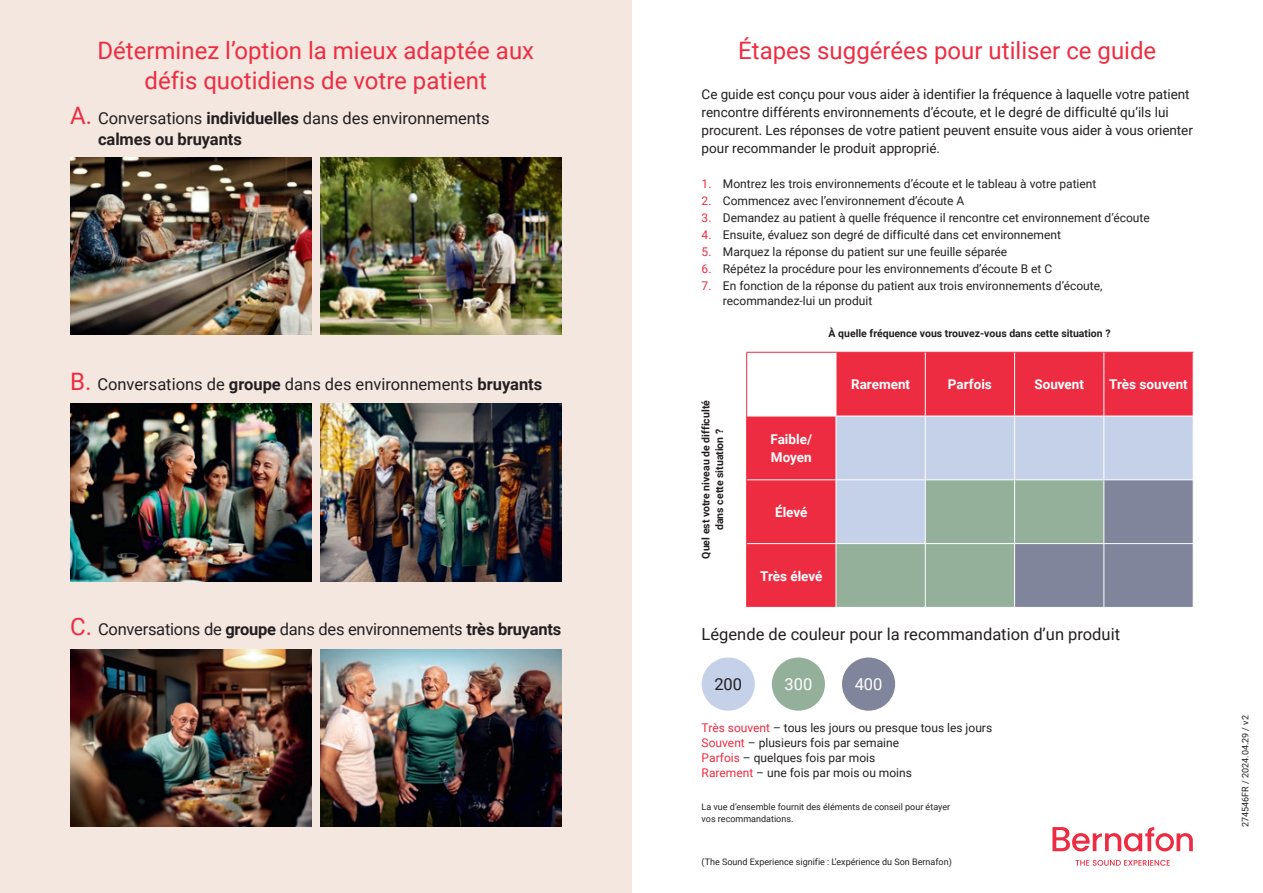
<style>
.page{position:relative;width:1263px;height:893px;background:#fff}
.page>*{position:absolute;margin:0;border:0;box-sizing:border-box;transform-origin:0 0}
.t1{font:24px/30px "Roboto";color:#ed2c41;text-align:center}
.t2{font:16.5px/21px "Roboto";color:#231f20}
.t3{font:16.5px "Roboto";color:#fff}
.t4{font:13.5px/18px "Roboto";letter-spacing:-.005em;color:#231f20}
.t5{font:700 13.5px/18px "Roboto";color:#fff}
.t6{font:12px/15px "Roboto";color:#231f20}
.t7{font:700 10.5px/13.5px "Roboto";color:#231f20;text-align:center}
.t8{font:9px/11.2px "Roboto";color:#231f20}
.s1{font-size:24px;color:#ed2c41}
.s2{font-weight:700}
.s3{color:#ed2c41}
</style>
<div class="page">
<div style="left:0;top:0;width:631px;height:893px;background:#f3e7e0"></div>
<svg style="left:747px;top:353px;width:446px;height:254px;background:#ef485a"></svg>
<div style="left:837px;top:417px;width:356px;height:62px;background:#c5d0e9"></div>
<svg style="left:837px;top:480px;width:356px;height:127px;background:#93a4a5"></svg>
<hr style="left:746px;top:352px;width:90px;height:1px;background:#ed2c41">
<hr style="left:746px;top:353px;width:1px;height:63px;background:#ed2c41">
<hr style="left:836px;top:352px;width:89px;height:1px;background:#ed2c41">
<hr style="left:925px;top:352px;width:89px;height:1px;background:#ed2c41">
<hr style="left:1014px;top:352px;width:90px;height:1px;background:#ed2c41">
<hr style="left:1104px;top:352px;width:89px;height:1px;background:#ed2c41">
<hr style="left:746px;top:416px;width:1px;height:64px;background:#ed2c41">
<hr style="left:746px;top:480px;width:1px;height:64px;background:#ed2c41">
<hr style="left:746px;top:544px;width:1px;height:63px;background:#ed2c41">
<hr style="left:836px;top:353px;width:1px;height:63px;background:#fff">
<hr style="left:925px;top:353px;width:1px;height:63px;background:#fff">
<hr style="left:1014px;top:353px;width:1px;height:63px;background:#fff">
<hr style="left:1103px;top:353px;width:1px;height:63px;background:#fff">
<hr style="left:747px;top:416px;width:89px;height:1px;background:#fff">
<hr style="left:836px;top:416px;width:89px;height:1px;background:#fff">
<hr style="left:836px;top:416px;width:1px;height:63px;background:#fff">
<hr style="left:925px;top:416px;width:89px;height:1px;background:#fff">
<hr style="left:925px;top:416px;width:1px;height:63px;background:#fff">
<hr style="left:1014px;top:416px;width:90px;height:1px;background:#fff">
<hr style="left:1014px;top:416px;width:1px;height:63px;background:#fff">
<hr style="left:1104px;top:416px;width:89px;height:1px;background:#fff">
<hr style="left:1103px;top:416px;width:1px;height:63px;background:#fff">
<hr style="left:747px;top:479px;width:89px;height:1px;background:#fff">
<hr style="left:836px;top:479px;width:89px;height:1px;background:#fff">
<hr style="left:836px;top:480px;width:1px;height:63px;background:#fff">
<hr style="left:925px;top:479px;width:89px;height:1px;background:#fff">
<hr style="left:925px;top:480px;width:1px;height:63px;background:#fff">
<hr style="left:1014px;top:479px;width:90px;height:1px;background:#fff">
<hr style="left:1014px;top:480px;width:1px;height:63px;background:#fff">
<hr style="left:1104px;top:479px;width:89px;height:1px;background:#fff">
<hr style="left:1103px;top:480px;width:1px;height:63px;background:#fff">
<hr style="left:747px;top:543px;width:89px;height:1px;background:#fff">
<hr style="left:836px;top:543px;width:89px;height:1px;background:#fff">
<hr style="left:836px;top:544px;width:1px;height:63px;background:#fff">
<hr style="left:925px;top:543px;width:89px;height:1px;background:#fff">
<hr style="left:925px;top:544px;width:1px;height:63px;background:#fff">
<hr style="left:1014px;top:543px;width:90px;height:1px;background:#fff">
<hr style="left:1014px;top:544px;width:1px;height:63px;background:#fff">
<hr style="left:1104px;top:543px;width:89px;height:1px;background:#fff">
<hr style="left:1103px;top:544px;width:1px;height:63px;background:#fff">
<img style="left:70px;top:649px;width:241px;height:177px">
<img style="left:320px;top:649px;width:241px;height:177px">
<img style="left:320px;top:157px;width:241px;height:178px">
<img style="left:70px;top:157px;width:241px;height:178px">
<img style="left:320px;top:404px;width:241px;height:177px">
<img style="left:70px;top:404px;width:241px;height:177px">
<div style="left:702px;top:657px;width:53px;height:54px;background:#c5d0e9;border-radius:50%"></div>
<div style="left:772px;top:657px;width:53px;height:54px;background:#94b09b;border-radius:50%"></div>
<div style="left:842px;top:657px;width:53px;height:54px;background:#80859c;border-radius:50%"></div>
<svg style="left:1052px;top:827px;width:141px;height:24px"></svg>
<svg style="left:1075px;top:860px;width:95px;height:6px"></svg>
<h1 class="t1" style="left:97px;top:35px;width:438px">Déterminez l’option la mieux adaptée aux défis quotidiens de votre patient</h1>
<h2 class="t2" style="left:98px;top:107px;width:393px;text-indent:-28px"><span class="s1">A.</span> Conversations <span class="s2">individuelles</span> dans des environnements <span class="s2">calmes ou bruyants</span></h2>
<h2 class="t2" style="left:70px;top:373px;width:474px"><span class="s1">B.</span> Conversations de <span class="s2">groupe</span> dans des environnements <span class="s2">bruyants</span></h2>
<h2 class="t2" style="left:70px;top:618px;width:492px"><span class="s1">C.</span> Conversations de <span class="s2">groupe</span> dans des environnements <span class="s2">très bruyants</span></h2>
<h1 class="t1" style="left:738px;top:35px;width:420px">Étapes suggérées pour utiliser ce guide</h1>
<p class="t4" style="left:702px;top:85px;width:493px">Ce guide est conçu pour vous aider à identifier la fréquence à laquelle votre patient rencontre différents environnements d’écoute, et le degré de difficulté qu’ils lui procurent. Les réponses de votre patient peuvent ensuite vous aider à vous orienter pour recommander le produit approprié.</p>
<p class="t6" style="left:702px;top:175px;width:396px"><span class="s3">1.</span> Montrez les trois environnements d’écoute et le tableau à votre patient</p>
<p class="t6" style="left:702px;top:192px;width:264px"><span class="s3">2.</span> Commencez avec l’environnement d’écoute A</p>
<p class="t6" style="left:702px;top:210px;width:450px"><span class="s3">3.</span> Demandez au patient à quelle fréquence il rencontre cet environnement d’écoute</p>
<p class="t6" style="left:702px;top:227px;width:361px"><span class="s3">4.</span> Ensuite, évaluez son degré de difficulté dans cet environnement</p>
<p class="t6" style="left:702px;top:244px;width:307px"><span class="s3">5.</span> Marquez la réponse du patient sur une feuille séparée</p>
<p class="t6" style="left:702px;top:261px;width:352px"><span class="s3">6.</span> Répétez la procédure pour les environnements d’écoute B et C</p>
<p class="t6" style="left:723px;top:278px;width:381px;text-indent:-21px"><span class="s3">7.</span> En fonction de la réponse du patient aux trois environnements d’écoute, recommandez-lui un produit</p>
<p class="t7" style="left:828px;top:327px;width:283px">À quelle fréquence vous trouvez-vous dans cette situation ?</p>
<p class="t7" style="left:699px;top:559px;width:160px;rotate:-90deg">Quel est votre niveau de difficulté dans cette situation ?</p>
<p class="t5" style="left:770px;top:430px;width:43px">Faible/<br>Moyen</p>
<p class="t5" style="left:775px;top:502px;width:34px">Élevé</p>
<p class="t5" style="left:760px;top:566px;width:64px">Très élevé</p>
<p class="t5" style="left:851px;top:375px;width:61px">Rarement</p>
<p class="t5" style="left:948px;top:375px;width:45px">Parfois</p>
<p class="t5" style="left:1034px;top:375px;width:51px">Souvent</p>
<p class="t5" style="left:1109px;top:375px;width:80px">Très souvent</p>
<h2 class="t2" style="left:702px;top:623px;width:420px">Légende de couleur pour la recommandation d’un produit</h2>
<h2 class="t2" style="left:714px;top:673px;width:29px">200</h2>
<h2 class="t3" style="left:784px;top:673px;width:29px">300</h2>
<h2 class="t3" style="left:855px;top:673px;width:29px">400</h2>
<p class="t6" style="left:702px;top:720px;width:292px"><span class="s3">Très souvent</span> – tous les jours ou presque tous les jours <span class="s3">Souvent</span> – plusieurs fois par semaine<br><span class="s3">Parfois</span> – quelques fois par mois<br><span class="s3">Rarement</span> – une fois par mois ou moins</p>
<p class="t8" style="left:702px;top:801px;width:250px">La vue d’ensemble fournit des éléments de conseil pour étayer vos recommandations.</p>
<p class="t8" style="left:702px;top:856px;width:252px">(The Sound Experience signifie : L’expérience du Son Bernafon)</p>
<p class="t8" style="left:1239px;top:827px;width:113px;rotate:-90deg">274546FR / 2024.04.29 / v2</p>
</div>
